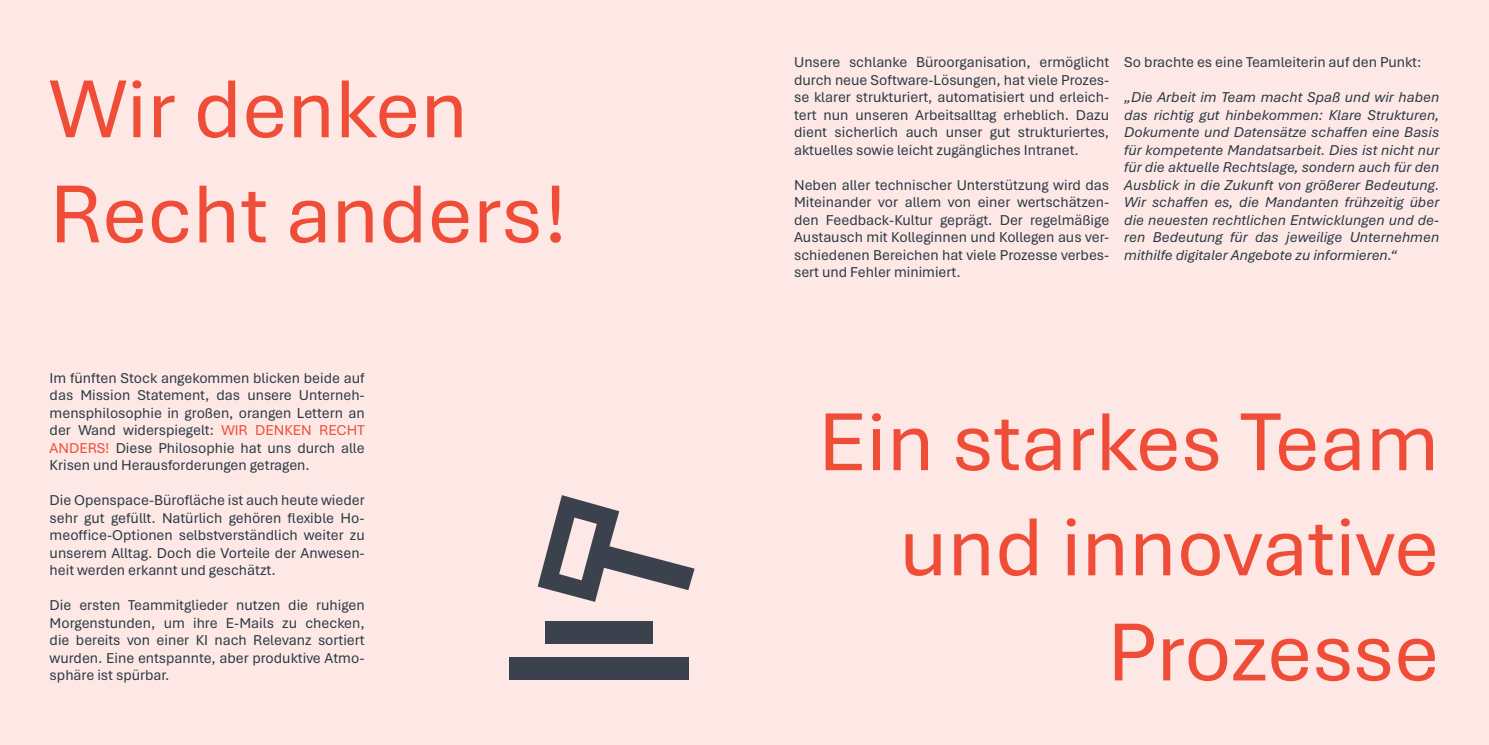
<style>
.page{position:relative;width:1489px;height:745px;background:#fff}
.page>*{position:absolute;margin:0;border:0;box-sizing:border-box;transform-origin:0 0}
.t1{font:86.25px/105px "Aptos";color:#ef4d37}
.t2{font:15px/17.5px "Aptos";color:#293943;text-align:justify}
.t3{font:italic 15px/17.5px "Aptos";color:#293943;text-align:justify}
.s1{color:#ef4d37}
</style>
<div class="page">
<div style="left:0;top:0;width:1488px;height:744px;background:#fde8e5"></div>
<svg style="left:537px;top:495px;width:157px;height:106px"></svg>
<div style="left:509px;top:657px;width:179px;height:22px;background:#3b424e"></div>
<div style="left:545px;top:621px;width:107px;height:22px;background:#3b424e"></div>
<p class="t1" style="left:50px;top:53px;width:520px">Wir denken<br>Recht anders!</p>
<p class="t2" style="left:50px;top:368px;width:316px">Im fünften Stock angekommen blicken beide auf das Mission Statement, das unsere Unterneh&shy;mensphilosophie in großen, orangen Lettern an der Wand widerspiegelt: <span class="s1">WIR DENKEN RECHT ANDERS!</span> Diese Philosophie hat uns durch alle Krisen und Herausforderungen getragen.</p>
<p class="t2" style="left:50px;top:490px;width:316px">Die Openspace-Bürofläche ist auch heute wieder sehr gut gefüllt. Natürlich gehören flexible Ho&shy;meoffice-Optionen selbstverständlich weiter zu unserem Alltag. Doch die Vorteile der Anwesen&shy;heit werden erkannt und geschätzt.</p>
<p class="t2" style="left:50px;top:595px;width:316px">Die ersten Teammitglieder nutzen die ruhigen Morgenstunden, um ihre E-Mails zu checken, die bereits von einer KI nach Relevanz sortiert wurden. Eine entspannte, aber produktive Atmo&shy;sphäre ist spürbar.</p>
<p class="t2" style="left:794px;top:53px;width:316px">Unsere schlanke Büroorganisation, ermöglicht durch neue Software-Lösungen, hat viele Prozes&shy;se klarer strukturiert, automatisiert und erleich&shy;tert nun unseren Arbeitsalltag erheblich. Dazu dient sicherlich auch unser gut strukturiertes, aktuelles sowie leicht zugängliches Intranet.</p>
<p class="t2" style="left:794px;top:175px;width:316px">Neben aller technischer Unterstützung wird das Miteinander vor allem von einer wertschätzen&shy;den Feedback-Kultur geprägt. Der regelmäßige Austausch mit Kolleginnen und Kollegen aus ver&shy;schiedenen Bereichen hat viele Prozesse verbes&shy;sert und Fehler minimiert.</p>
<p class="t2" style="left:1124px;top:53px;width:299px">So brachte es eine Teamleiterin auf den Punkt:</p>
<p class="t3" style="left:1124px;top:88px;width:316px">„Die Arbeit im Team macht Spaß und wir haben das richtig gut hinbekommen: Klare Strukturen, Dokumente und Datensätze schaffen eine Basis für kompetente Mandatsarbeit. Dies ist nicht nur für die aktuelle Rechtslage, sondern auch für den Ausblick in die Zukunft von größerer Bedeutung.<br>Wir schaffen es, die Mandanten frühzeitig über die neuesten rechtlichen Entwicklungen und de&shy;ren Bedeutung für das jeweilige Unternehmen mithilfe digitaler Angebote zu informieren.“</p>
<p class="t1" style="left:818px;top:385px;width:622px;text-align:right">Ein starkes Team und innovative<br>Prozesse</p>
</div>
